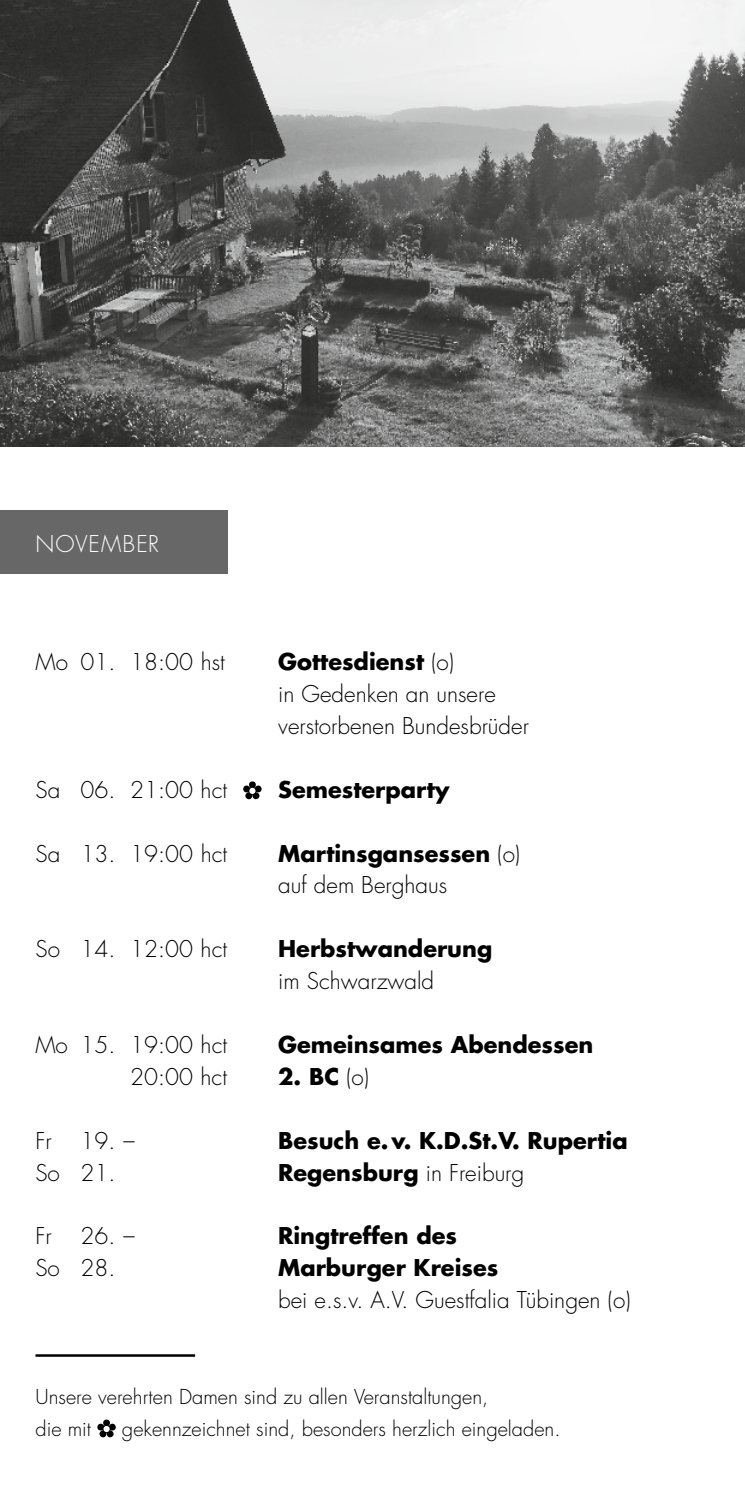
<style>
.page{position:relative;width:745px;height:1489px;background:#fff}
.page>*{position:absolute;margin:0;border:0;box-sizing:border-box;transform-origin:0 0}
.t1{font:300 22.5px/32px "Futura Std";color:#000}
.t2{font:700 22.5px "Futura Std";color:#000}
.t3{font:300 22.5px "Futura Std";letter-spacing:.045em;color:#fff}
.t4{font:300 20px/32px "Futura Std";color:#000}
.s1{font-weight:700}
.s2{font-weight:300}
.s3{font-weight:700;color:#fff}
</style>
<div class="page">
<svg style="left:97px;top:1419px;width:19px;height:18px"></svg>
<svg style="left:243px;top:781px;width:18px;height:18px"></svg>
<img style="left:0;top:0;width:744px;height:446px">
<div style="left:0;top:510px;width:227px;height:64px;background:#676767"></div>
<hr style="left:35px;top:1354px;width:160px;height:2px;background:#000">
<p class="t3" style="left:35px;top:530px;width:125px">NOVEMBER</p>
<p class="t1" style="left:35px;top:646px;width:191px">Mo 01. 18:00 hst</p>
<p class="t1" style="left:278px;top:646px;width:252px"><span class="s1">Gottesdienst</span> (o)<br>in Gedenken an unsere verstorbenen Bundesbrüder</p>
<p class="t1" style="left:35px;top:774px;width:193px">Sa 06. 21:00 hct</p>
<p class="t2" style="left:278px;top:774px;width:173px">Semesterparty</p>
<p class="t1" style="left:35px;top:838px;width:193px">Sa 13. 19:00 hct</p>
<p class="t1" style="left:278px;top:838px;width:243px"><span class="s1">Martinsgansessen</span> (o) auf dem Berghaus</p>
<p class="t1" style="left:35px;top:933px;width:193px">So 14. 12:00 hct</p>
<p class="t2" style="left:278px;top:933px;width:215px">Herbstwanderung</p>
<p class="t1" style="left:278px;top:965px;width:157px">im Schwarzwald</p>
<p class="t1" style="left:35px;top:1029px;width:193px">Mo 15. 19:00 hct</p>
<p class="t2" style="left:278px;top:1029px;width:316px">Gemeinsames Abendessen</p>
<p class="t1" style="left:130px;top:1061px;width:98px">20:00 hct</p>
<p class="t2" style="left:278px;top:1061px;width:93px">2. BC <span class="s2">(o)</span></p>
<p class="t1" style="left:35px;top:1125px;width:18px">Fr</p>
<p class="t1" style="left:80px;top:1125px;width:87px">19. – <span class="s3">:</span></p>
<p class="t2" style="left:278px;top:1125px;width:351px">Besuch e.v. K.D.St.V. Rupertia</p>
<p class="t1" style="left:35px;top:1156px;width:82px">So 21.</p>
<p class="t2" style="left:278px;top:1157px;width:247px">Regensburg <span class="s2">in Freiburg</span></p>
<p class="t1" style="left:35px;top:1220px;width:18px">Fr</p>
<p class="t1" style="left:80px;top:1220px;width:87px">26. – <span class="s3">:</span></p>
<p class="t2" style="left:278px;top:1220px;width:180px">Ringtreffen des</p>
<p class="t1" style="left:35px;top:1252px;width:82px">So 28.</p>
<p class="t2" style="left:278px;top:1252px;width:221px">Marburger Kreises</p>
<p class="t1" style="left:278px;top:1284px;width:354px">bei e.s.v. A.V. Guestfalia Tübingen (o)</p>
<p class="t4" style="left:35px;top:1380px;width:454px">Unsere verehrten Damen sind zu allen Veranstaltungen, die mit</p>
<p class="t4" style="left:122px;top:1412px;width:440px">gekennzeichnet sind, besonders herzlich eingeladen.</p>
</div>
